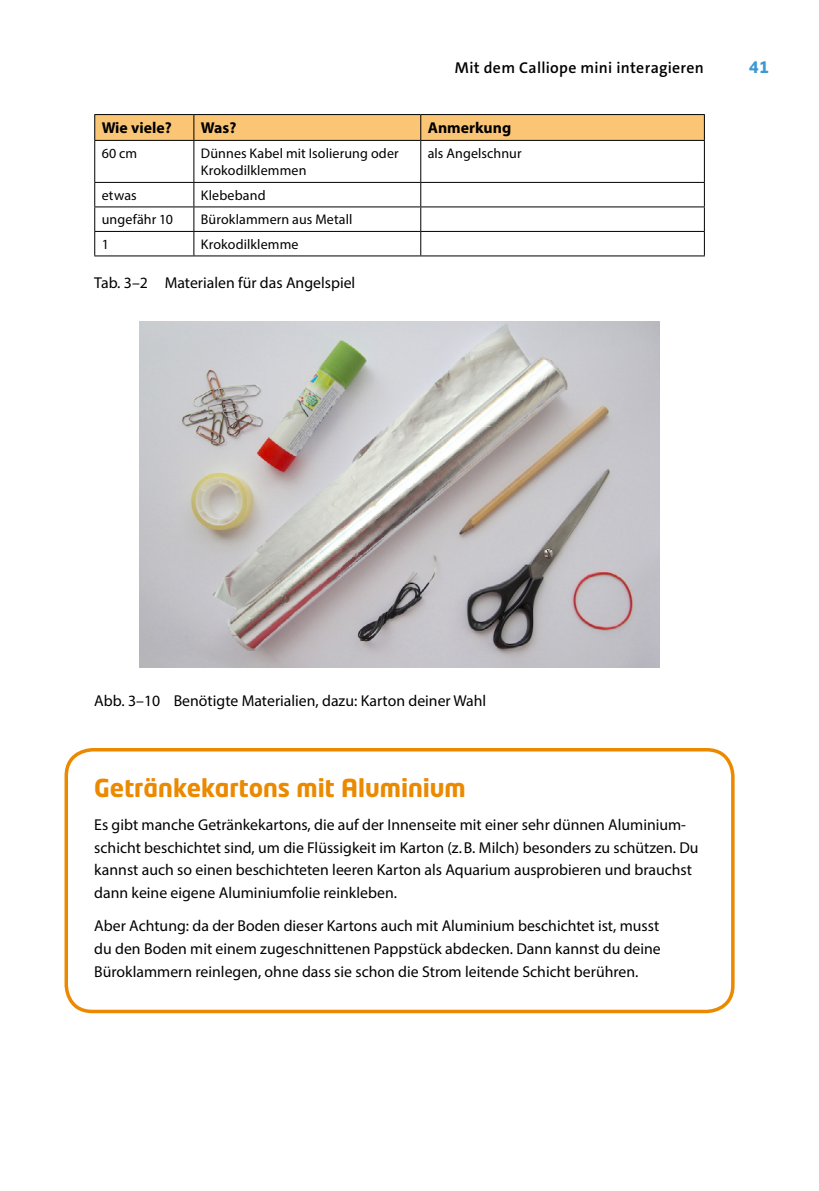
<style>
.page{position:relative;width:819px;height:1191px;background:#fff}
.page>*{position:absolute;margin:0;border:0;box-sizing:border-box;transform-origin:0 0}
.t1{font:700 24.5px "Neo Tech Std";color:#eb8a00}
.t2{font:15.75px/22.8px "Myriad Pro";color:#000}
.t3{font:600 15.75px "The Sans C4 s";letter-spacing:.02em;color:#000}
.t4{font:700 15.75px "Myriad Pro";color:#000}
.t5{font:700 15.75px "Neo Tech Std";color:#3d97d3}
.t6{font:14px/17.5px "Myriad Pro";letter-spacing:.01em;color:#000}
</style>
<div class="page">
<svg style="left:95px;top:141px;width:609px;height:114px"></svg>
<hr style="left:94px;top:141px;width:1px;height:41px;background:#000">
<hr style="left:193px;top:141px;width:1px;height:41px;background:#000">
<hr style="left:420px;top:141px;width:1px;height:41px;background:#000">
<hr style="left:704px;top:141px;width:1px;height:41px;background:#000">
<hr style="left:94px;top:182px;width:100px;height:1px;background:#000">
<hr style="left:194px;top:182px;width:227px;height:1px;background:#000">
<hr style="left:421px;top:182px;width:283px;height:1px;background:#000">
<hr style="left:94px;top:206px;width:100px;height:1px;background:#000">
<hr style="left:194px;top:206px;width:227px;height:1px;background:#000">
<hr style="left:421px;top:206px;width:283px;height:1px;background:#000">
<hr style="left:94px;top:231px;width:100px;height:1px;background:#000">
<svg style="left:94px;top:183px;width:1px;height:72px"></svg>
<hr style="left:194px;top:231px;width:227px;height:1px;background:#000">
<svg style="left:193px;top:183px;width:1px;height:72px"></svg>
<hr style="left:421px;top:231px;width:283px;height:1px;background:#000">
<svg style="left:420px;top:183px;width:1px;height:72px"></svg>
<svg style="left:704px;top:183px;width:1px;height:72px"></svg>
<hr style="left:94px;top:255px;width:100px;height:1px;background:#000">
<hr style="left:194px;top:255px;width:227px;height:1px;background:#000">
<hr style="left:421px;top:255px;width:283px;height:1px;background:#000">
<hr style="left:94px;top:114px;width:100px;height:1px;background:#000">
<hr style="left:194px;top:114px;width:227px;height:1px;background:#000">
<hr style="left:421px;top:114px;width:283px;height:1px;background:#000">
<svg style="left:94px;top:115px;width:611px;height:25px;background:#f7c274"></svg>
<hr style="left:94px;top:140px;width:100px;height:1px;background:#000">
<hr style="left:194px;top:140px;width:227px;height:1px;background:#000">
<hr style="left:421px;top:140px;width:283px;height:1px;background:#000">
<img style="left:140px;top:322px;width:519px;height:346px">
<div style="left:64px;top:748px;width:670px;height:265px;border:4px solid #eb8a00;border-radius:26px"></div>
<p class="t3" style="left:455px;top:58px;width:251px">Mit dem Calliope mini interagieren</p>
<p class="t5" style="left:748px;top:58px;width:22px">41</p>
<p class="t4" style="left:102px;top:118px;width:72px">Wie viele?</p>
<p class="t4" style="left:201px;top:118px;width:37px">Was?</p>
<p class="t4" style="left:428px;top:118px;width:85px">Anmerkung</p>
<p class="t6" style="left:102px;top:144px;width:37px">60 cm</p>
<p class="t6" style="left:201px;top:144px;width:199px">Dünnes Kabel mit Isolierung oder<br>Krokodilklemmen</p>
<p class="t6" style="left:428px;top:144px;width:95px">als Angelschnur</p>
<p class="t6" style="left:102px;top:186px;width:37px">etwas</p>
<p class="t6" style="left:201px;top:186px;width:66px">Klebeband</p>
<p class="t6" style="left:102px;top:211px;width:73px">ungefähr 10</p>
<p class="t6" style="left:201px;top:211px;width:153px">Büroklammern aus Metall</p>
<p class="t6" style="left:102px;top:235px;width:9px">1</p>
<p class="t6" style="left:201px;top:235px;width:99px">Krokodilklemme</p>
<p class="t2" style="left:94px;top:271px;width:262px">Tab. 3–2 Materialen für das Angelspiel</p>
<p class="t2" style="left:94px;top:689px;width:393px">Abb. 3–10 Benötigte Materialien, dazu: Karton deiner Wahl</p>
<h1 class="t1" style="left:94px;top:771px;width:373px">Getränkekartons mit Aluminium</h1>
<p class="t2" style="left:94px;top:813px;width:605px">Es gibt manche Getränkekartons, die auf der Innenseite mit einer sehr dünnen Aluminium&shy;schicht beschichtet sind, um die Flüssigkeit im Karton (z.B. Milch) besonders zu schützen. Du kannst auch so einen beschichteten leeren Karton als Aquarium ausprobieren und brauchst dann keine eigene Aluminiumfolie reinkleben.</p>
<p class="t2" style="left:94px;top:914px;width:568px;text-align:justify">Aber Achtung: da der Boden dieser Kartons auch mit Aluminium beschichtet ist, musst du den Boden mit einem zugeschnittenen Pappstück abdecken. Dann kannst du deine Büroklammern reinlegen, ohne dass sie schon die Strom leitende Schicht berühren.</p>
</div>
